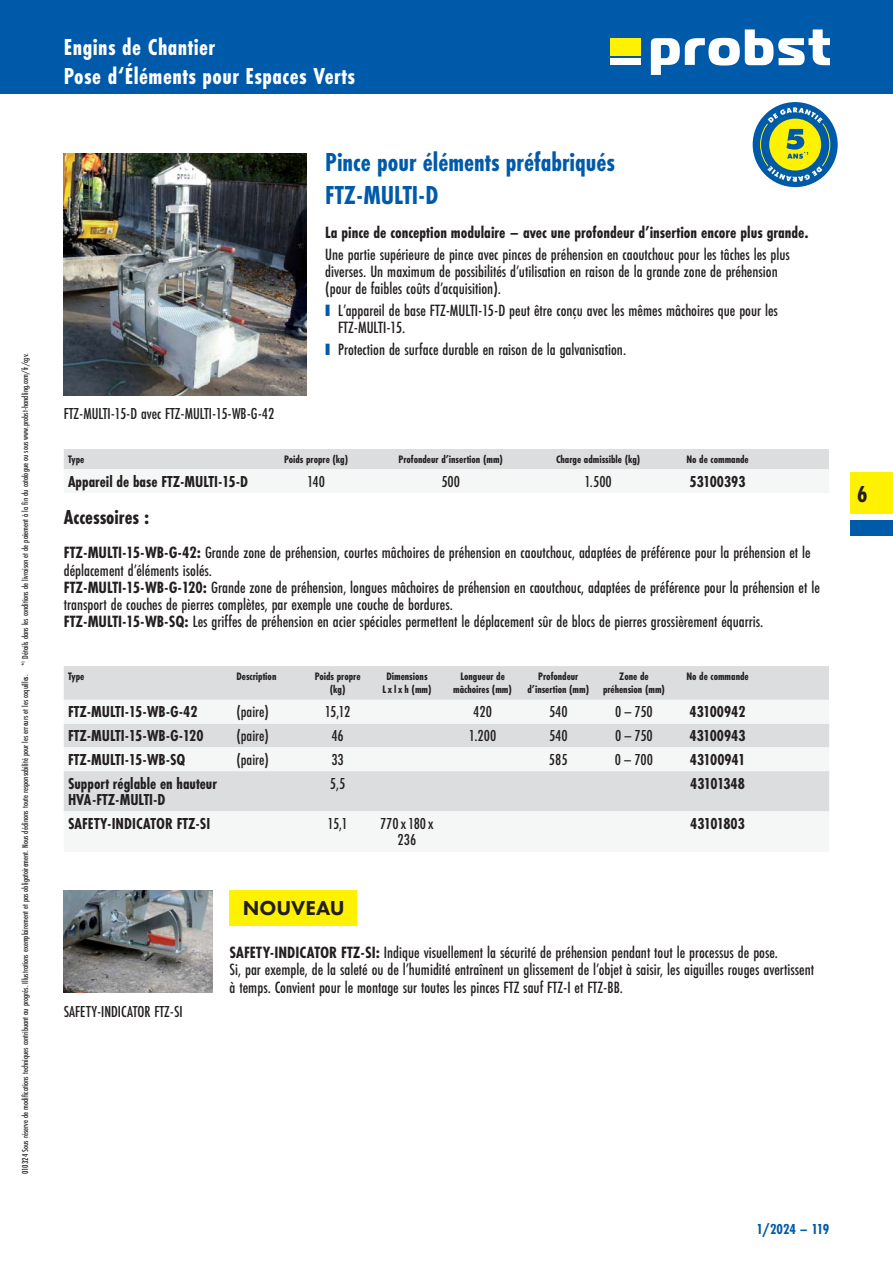
<style>
.page{position:relative;width:893px;height:1263px;background:#fff}
.page>*{position:absolute;margin:0;border:0;box-sizing:border-box;transform-origin:0 0}
.t1{font:700 27px/33px "Futura PT Cond";color:#005aaa}
.t2{font:700 24px/28.5px "Futura PT Cond";letter-spacing:.02em;color:#fff}
.t3{font:700 24px "Futura PT Cond";color:#231f20}
.t4{font:700 21px "Futura PT Cond";color:#231f20}
.t5{font:800 21px "Futura PT";color:#231f20}
.t6{font:500 16.95px/17.2px "Futura PT Cond";color:#231f20}
.t7{font:700 16.95px "Futura PT Cond";color:#231f20}
.t8{font:700 16.5px/16.5px "Futura PT Cond";color:#231f20}
.t9{font:500 16.5px/16.5px "Futura PT Cond";color:#231f20;text-align:center}
.t10{font:700 16.5px "Futura PT Cond";letter-spacing:-.03em;color:#231f20}
.t11{font:700 15px "Futura PT Cond";color:#005aaa}
.t12{font:700 11.25px/13.5px "Futura PT Cond";color:#231f20;text-align:center}
.t13{font:500 9px "Futura PT Cond";color:#231f20}
.s1{font-family:"Arial";font-weight:400;font-size:24.6px;color:#005aaa}
.s2{font-weight:700}
</style>
<div class="page">
<div style="left:0;top:0;width:893px;height:94px;background:#005aaa"></div>
<div style="left:610px;top:38px;width:31px;height:17px;background:#fff200"></div>
<svg style="left:651px;top:29px;width:178px;height:46px"></svg>
<div style="left:610px;top:58px;width:31px;height:7px;background:#fff"></div>
<div style="left:850px;top:472px;width:43px;height:42px;background:#fff200"></div>
<div style="left:850px;top:520px;width:43px;height:16px;background:#005aaa"></div>
<img style="left:64px;top:153px;width:242px;height:242px">
<div style="left:64px;top:449px;width:765px;height:20px;background:#dcddde"></div>
<div style="left:64px;top:666px;width:765px;height:34px;background:#dcddde"></div>
<svg style="left:64px;top:723px;width:765px;height:89px;fill:#dcddde"></svg>
<img style="left:64px;top:890px;width:149px;height:103px">
<div style="left:230px;top:890px;width:127px;height:36px;background:#fff200"></div>
<svg style="left:753px;top:102px;width:85px;height:85px"></svg>
<svg style="left:764px;top:105px;width:64px;height:80px;background:#7ca676"></svg>
<p class="t13" style="left:21px;top:1174px;width:822px;rotate:-90deg">010324 Sous réserve de modifications techniques contribuant au progrés. Illustrations exemplairement et pas obligatoirement. Nous déclinons toute responsabilité pour les erreurs et les coquilles. *<sup>1</sup> Détails dans les conditions de livraison et de paiement à la fin du catalogue ou sous www.probst-handling.com/fr/cgv.</p>
<h2 class="t2" style="left:64px;top:34px;width:293px">Engins de Chantier<br>Pose d‘Éléments pour Espaces Verts</h2>
<p class="t9" style="left:64px;top:406px;width:212px">FTZ-MULTI-15-D avec FTZ-MULTI-15-WB-G-42</p>
<h1 class="t1" style="left:325px;top:147px;width:291px">Pince pour éléments préfabriqués<br>FTZ-MULTI-D</h1>
<p class="t7" style="left:325px;top:224px;width:485px">La pince de conception modulaire – avec une profondeur d’insertion encore plus grande.</p>
<p class="t6" style="left:325px;top:246px;width:466px">Une partie supérieure de pince avec pinces de préhension en caoutchouc pour les tâches les plus diverses. Un maximum de possibilités d’utilisation en raison de la grande zone de préhension (pour de faibles coûts d’acquisition).</p>
<p class="t6" style="left:338px;top:302px;width:441px;text-indent:-13px"><span class="s1">■</span> L’appareil de base FTZ-MULTI-15-D peut être conçu avec les mêmes mâchoires que pour les<br>FTZ-MULTI-15.</p>
<p class="t6" style="left:325px;top:341px;width:302px"><span class="s1">■</span> Protection de surface durable en raison de la galvanisation.</p>
<p class="t12" style="left:68px;top:453px;width:18px">Type</p>
<p class="t12" style="left:284px;top:453px;width:66px">Poids propre (kg)</p>
<p class="t12" style="left:399px;top:453px;width:106px">Profondeur d’insertion (mm)</p>
<p class="t12" style="left:556px;top:453px;width:86px">Charge admissible (kg)</p>
<p class="t12" style="left:686px;top:453px;width:64px">No de commande</p>
<p class="t8" style="left:68px;top:473px;width:182px">Appareil de base FTZ- MULTI- 15- D</p>
<p class="t9" style="left:307px;top:474px;width:20px">140</p>
<p class="t9" style="left:441px;top:474px;width:20px">500</p>
<p class="t9" style="left:584px;top:474px;width:29px">1.500</p>
<p class="t8" style="left:690px;top:473px;width:57px">53100393</p>
<p class="t4" style="left:64px;top:507px;width:87px">Accessoires :</p>
<p class="t6" style="left:64px;top:545px;width:758px"><span class="s2">FTZ- MULTI- 15- WB- G- 42:</span> Grande zone de préhension, courtes mâchoires de préhension en caoutchouc, adaptées de préférence pour la préhension et le déplacement d’éléments isolés.<br><span class="s2">FTZ- MULTI- 15- WB- G- 120:</span> Grande zone de préhension, longues mâchoires de préhension en caoutchouc, adaptées de préférence pour la préhension et le transport de couches de pierres complètes, par exemple une couche de bordures.<br><span class="s2">FTZ- MULTI- 15- WB- SQ:</span> Les griffes de préhension en acier spéciales permettent le déplacement sûr de blocs de pierres grossièrement équarris.</p>
<p class="t12" style="left:68px;top:670px;width:18px">Type</p>
<p class="t12" style="left:236px;top:670px;width:42px">Description</p>
<p class="t12" style="left:315px;top:670px;width:47px">Poids propre (kg)</p>
<p class="t12" style="left:382px;top:670px;width:51px">Dimensions<br>L x l x h (mm)</p>
<p class="t12" style="left:453px;top:670px;width:60px">Longueur de mâchoires (mm)</p>
<p class="t12" style="left:527px;top:670px;width:63px">Profondeur d’insertion (mm)</p>
<p class="t12" style="left:603px;top:670px;width:64px">Zone de préhension (mm)</p>
<p class="t12" style="left:686px;top:670px;width:64px">No de commande</p>
<p class="t8" style="left:68px;top:704px;width:131px">FTZ- MULTI- 15- WB- G- 42</p>
<p class="t9" style="left:236px;top:704px;width:34px">(paire)</p>
<p class="t9" style="left:325px;top:704px;width:27px">15,12</p>
<p class="t9" style="left:473px;top:704px;width:20px">420</p>
<p class="t9" style="left:549px;top:704px;width:20px">540</p>
<p class="t9" style="left:615px;top:704px;width:39px">0 – 750</p>
<p class="t8" style="left:690px;top:704px;width:57px">43100942</p>
<p class="t8" style="left:68px;top:728px;width:137px">FTZ- MULTI- 15- WB- G- 120</p>
<p class="t9" style="left:236px;top:728px;width:34px">(paire)</p>
<p class="t9" style="left:331px;top:728px;width:14px">46</p>
<p class="t9" style="left:469px;top:728px;width:29px">1.200</p>
<p class="t9" style="left:549px;top:728px;width:20px">540</p>
<p class="t9" style="left:615px;top:728px;width:39px">0 – 750</p>
<p class="t8" style="left:690px;top:728px;width:57px">43100943</p>
<p class="t8" style="left:68px;top:752px;width:119px">FTZ- MULTI- 15- WB- SQ</p>
<p class="t9" style="left:236px;top:752px;width:34px">(paire)</p>
<p class="t9" style="left:331px;top:752px;width:14px">33</p>
<p class="t9" style="left:549px;top:752px;width:20px">585</p>
<p class="t9" style="left:615px;top:752px;width:40px">0 – 700</p>
<p class="t8" style="left:690px;top:752px;width:57px">43100941</p>
<p class="t8" style="left:68px;top:775px;width:151px">Support réglable en hauteur<br>HVA- FTZ- MULTI- D</p>
<p class="t9" style="left:330px;top:775px;width:17px">5,5</p>
<p class="t10" style="left:690px;top:775px;width:56px">43101348</p>
<p class="t8" style="left:68px;top:816px;width:144px">SAFETY- INDICATOR FTZ- SI</p>
<p class="t9" style="left:328px;top:816px;width:21px">15,1</p>
<p class="t9" style="left:380px;top:816px;width:55px">770 x 180 x<br>236</p>
<p class="t10" style="left:690px;top:815px;width:56px">43101803</p>
<p class="t5" style="left:243px;top:898px;width:103px">NOUVEAU</p>
<p class="t9" style="left:64px;top:1004px;width:120px">SAFETY- INDICATOR FTZ- SI</p>
<p class="t6" style="left:230px;top:945px;width:586px"><span class="s2">SAFETY- INDICATOR FTZ- SI:</span> Indique visuellement la sécurité de préhension pendant tout le processus de pose.<br>Si, par exemple, de la saleté ou de l’humidité entraînent un glissement de l’objet à saisir, les aiguilles rouges avertissent à temps. Convient pour le montage sur toutes les pinces FTZ sauf FTZ-I et FTZ-BB.</p>
<h2 class="t3" style="left:857px;top:482px;width:12px">6</h2>
<p class="t11" style="left:756px;top:1221px;width:74px">1/2024 – 119</p>
</div>
